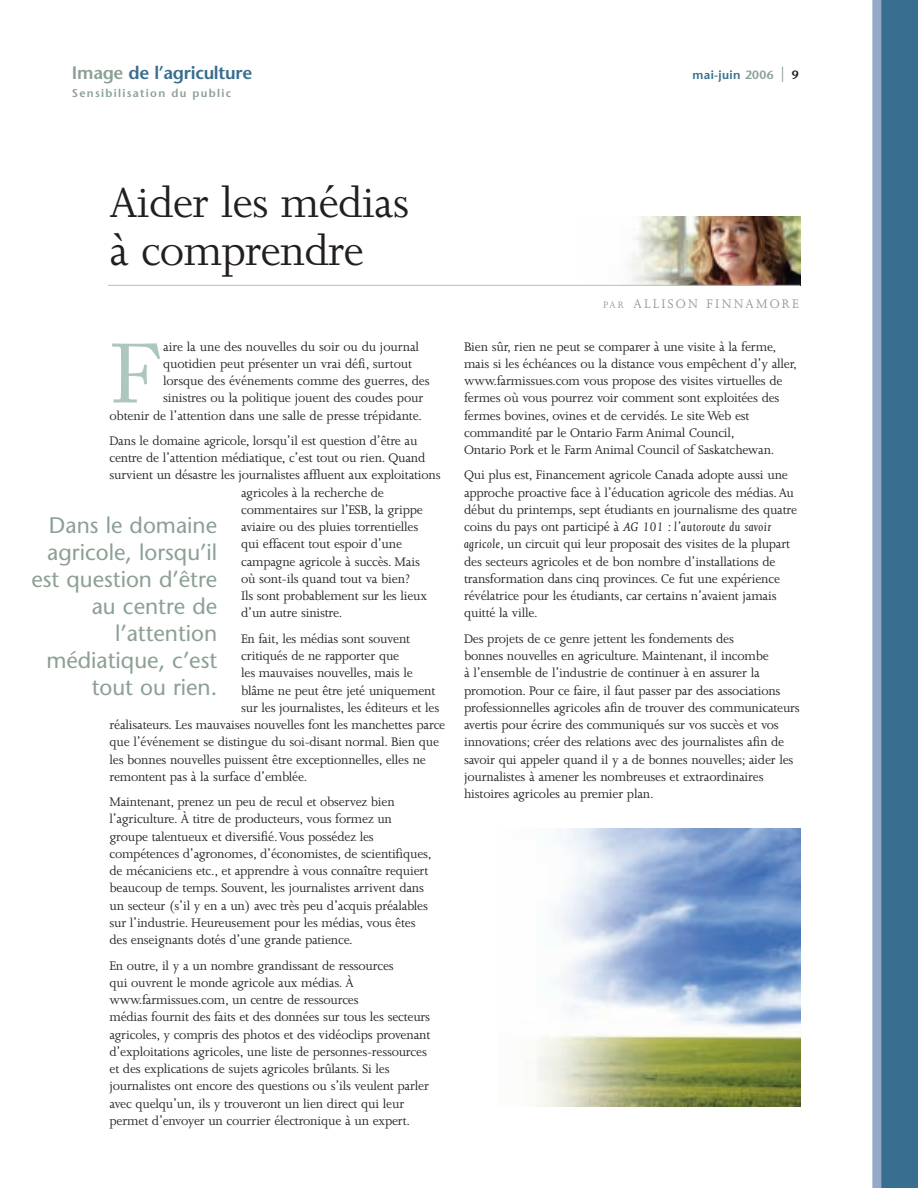
<style>
.page{position:relative;width:918px;height:1188px;background:#fff}
.page>*{position:absolute;margin:0;border:0;box-sizing:border-box;transform-origin:0 0}
.t1{font:82.95px "Adobe Caslon";color:#adc7bc}
.t2{font:48px/48px "Joanna";letter-spacing:-.015em;color:#231f20}
.t3{font:22.5px/27px "Stone Sans";color:#8ca094;text-align:right}
.t4{font:600 18px "Stone Sans";letter-spacing:-.015em;color:#386e8f}
.t5{font:14.25px/17.2px "Joanna";letter-spacing:-.015em;color:#231f20}
.t6{font:14.25px "Joanna";letter-spacing:.155em;color:#939598}
.t7{font:600 12px "Stone Sans";letter-spacing:.03em;color:#386e8f}
.t8{font:600 11.25px "Stone Sans";letter-spacing:.115em;color:#8ca094}
.s1{color:#8ca094}
.s2{font-size:21px;color:#8ca094}
.s3{color:#231f20}
.s4{font-size:10.65px;color:#8ca094}
.s5{font-style:italic}
</style>
<div class="page">
<div style="left:880px;top:0;width:38px;height:1188px;background:#386e8f"></div>
<img style="left:581px;top:217px;width:219px;height:68px">
<div style="left:872px;top:0;width:9px;height:1188px;background:#94a8ca"></div>
<img style="left:537px;top:829px;width:263px;height:278px">
<hr style="left:108px;top:285px;width:692px;height:1px;background:#bcbdc0">
<p class="t4" style="left:72px;top:65px;width:182px"><span class="s1">Image</span> de l’agriculture</p>
<p class="t7" style="left:693px;top:70px;width:108px">mai-juin <span class="s1">2006</span> <span class="s2">|</span> <span class="s3">9</span></p>
<p class="t8" style="left:72px;top:88px;width:161px">Sensibilisation du public</p>
<h2 class="t2" style="left:110px;top:182px;width:301px">Aider les médias à comprendre</h2>
<h1 class="t1" style="left:110px;top:344px;width:51px">F</h1>
<p class="t5" style="left:163px;top:339px;width:258px">aire la une des nouvelles du soir ou du journal</p>
<p class="t5" style="left:163px;top:356px;width:250px">quotidien peut présenter un vrai défi, surtout</p>
<p class="t5" style="left:163px;top:373px;width:268px">lorsque des événements comme des guerres, des</p>
<p class="t5" style="left:163px;top:391px;width:262px">sinistres ou la politique jouent des coudes pour</p>
<p class="t5" style="left:109px;top:408px;width:314px">obtenir de l’attention dans une salle de presse trépidante.</p>
<p class="t5" style="left:109px;top:433px;width:310px">Dans le domaine agricole, lorsqu’il est question d’être au</p>
<p class="t5" style="left:109px;top:451px;width:317px">centre de l’attention médiatique, c’est tout ou rien. Quand</p>
<p class="t5" style="left:109px;top:468px;width:333px">survient un désastre les journalistes affluent aux exploitations</p>
<p class="t5" style="left:241px;top:485px;width:144px">agricoles à la recherche de</p>
<p class="t5" style="left:241px;top:502px;width:183px">commentaires sur l’ESB, la grippe</p>
<p class="t5" style="left:241px;top:520px;width:179px">aviaire ou des pluies torrentielles</p>
<p class="t5" style="left:241px;top:537px;width:162px">qui effacent tout espoir d’une</p>
<p class="t5" style="left:241px;top:554px;width:180px">campagne agricole à succès. Mais</p>
<p class="t5" style="left:241px;top:571px;width:170px">où sont-ils quand tout va bien?</p>
<p class="t5" style="left:241px;top:589px;width:187px">Ils sont probablement sur les lieux</p>
<p class="t5" style="left:241px;top:606px;width:103px">d’un autre sinistre.</p>
<p class="t5" style="left:241px;top:631px;width:171px">En fait, les médias sont souvent</p>
<p class="t5" style="left:241px;top:648px;width:160px">critiqués de ne rapporter que</p>
<p class="t5" style="left:241px;top:666px;width:173px">les mauvaises nouvelles, mais le</p>
<p class="t5" style="left:241px;top:683px;width:196px">blâme ne peut être jeté uniquement</p>
<p class="t5" style="left:241px;top:700px;width:200px">sur les journalistes, les éditeurs et les</p>
<p class="t5" style="left:109px;top:717px;width:337px">réalisateurs. Les mauvaises nouvelles font les manchettes parce</p>
<p class="t5" style="left:109px;top:735px;width:331px">que l’événement se distingue du soi-disant normal. Bien que</p>
<p class="t5" style="left:109px;top:752px;width:318px">les bonnes nouvelles puissent être exceptionnelles, elles ne</p>
<p class="t5" style="left:109px;top:769px;width:199px">remontent pas à la surface d’emblée.</p>
<p class="t5" style="left:109px;top:794px;width:324px">Maintenant, prenez un peu de recul et observez bien l’agriculture. À titre de producteurs, vous formez un groupe talentueux et diversifié.Vous possédez les compétences d’agronomes, d’économistes, de scientifiques, de mécaniciens etc., et apprendre à vous connaître requiert beaucoup de temps. Souvent, les journalistes arrivent dans un secteur (s’il y en a un) avec très peu d’acquis préalables sur l’industrie. Heureusement pour les médias, vous êtes des enseignants dotés d’une grande patience.</p>
<p class="t5" style="left:109px;top:958px;width:322px">En outre, il y a un nombre grandissant de ressources<br>qui ouvrent le monde agricole aux médias. À www.farmissues.com, un centre de ressources<br>médias fournit des faits et des données sur tous les secteurs agricoles, y compris des photos et des vidéoclips provenant d’exploitations agricoles, une liste de personnes-ressources et des explications de sujets agricoles brûlants. Si les journalistes ont encore des questions ou s’ils veulent parler avec quelqu’un, ils y trouveront un lien direct qui leur permet d’envoyer un courrier électronique à un expert.</p>
<h3 class="t3" style="left:31px;top:514px;width:187px">Dans le domaine agricole, lorsqu’il est question d’être au centre de l’attention médiatique, c’est tout ou rien.</h3>
<p class="t6" style="left:603px;top:298px;width:197px"><span class="s4">PAR</span> ALLISON FINNAMORE</p>
<p class="t5" style="left:464px;top:339px;width:335px">Bien sûr, rien ne peut se comparer à une visite à la ferme, mais si les échéances ou la distance vous empêchent d’y aller, www.farmissues.com vous propose des visites virtuelles de fermes où vous pourrez voir comment sont exploitées des fermes bovines, ovines et de cervidés. Le site Web est commandité par le Ontario Farm Animal Council,<br>Ontario Pork et le Farm Animal Council of Saskatchewan.</p>
<p class="t5" style="left:464px;top:468px;width:335px">Qui plus est, Financement agricole Canada adopte aussi une approche proactive face à l’éducation agricole des médias. Au début du printemps, sept étudiants en journalisme des quatre coins du pays ont participé à <span class="s5">AG 101 : l’autoroute du savoir agricole</span>, un circuit qui leur proposait des visites de la plupart des secteurs agricoles et de bon nombre d’installations de transformation dans cinq provinces. Ce fut une expérience révélatrice pour les étudiants, car certains n’avaient jamais quitté la ville.</p>
<p class="t5" style="left:464px;top:631px;width:337px">Des projets de ce genre jettent les fondements des<br>bonnes nouvelles en agriculture. Maintenant, il incombe<br>à l’ensemble de l’industrie de continuer à en assurer la promotion. Pour ce faire, il faut passer par des associations professionnelles agricoles afin de trouver des communicateurs avertis pour écrire des communiqués sur vos succès et vos innovations; créer des relations avec des journalistes afin de savoir qui appeler quand il y a de bonnes nouvelles; aider les journalistes à amener les nombreuses et extraordinaires histoires agricoles au premier plan.</p>
</div>
